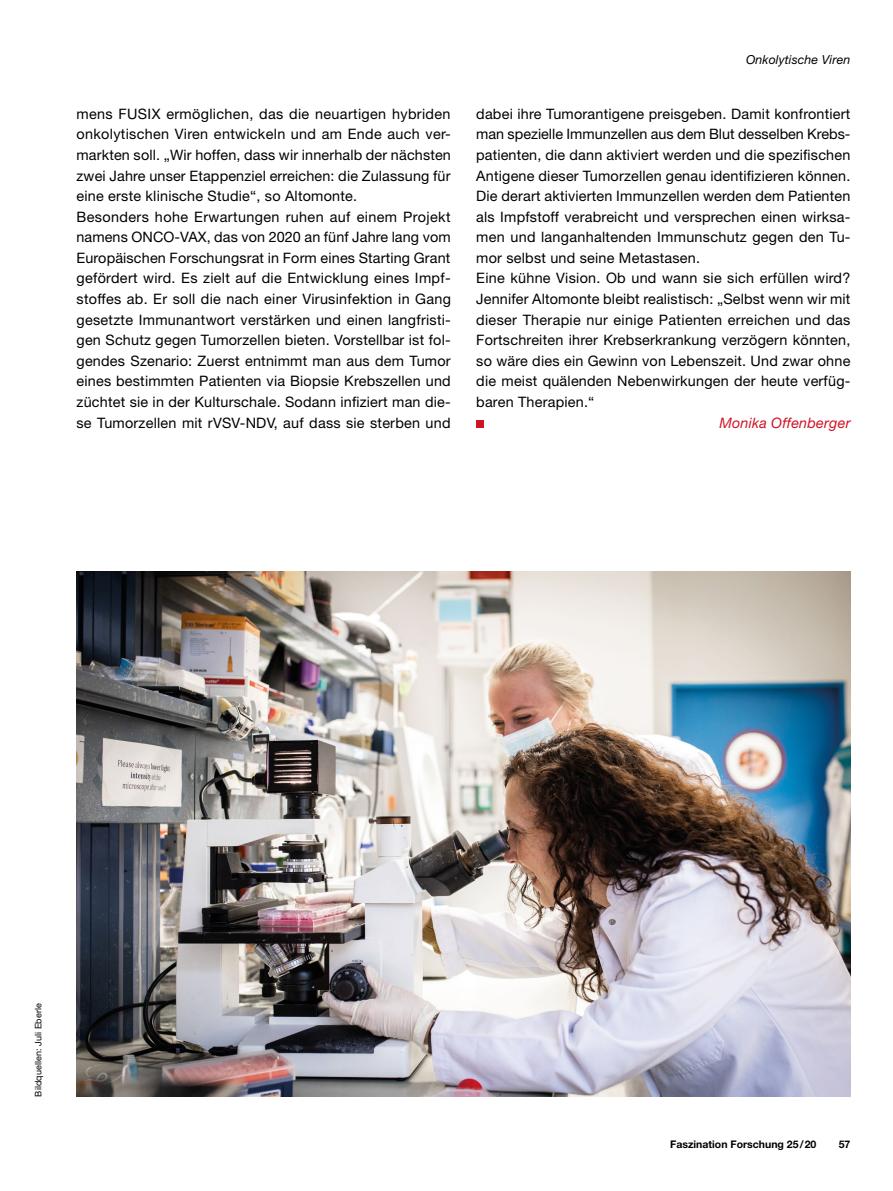
<style>
.page{position:relative;width:893px;height:1191px;background:#fff}
.page>*{position:absolute;margin:0;border:0;box-sizing:border-box;transform-origin:0 0}
.Text_E{font:14.4px/20.5px "Helvetica Neue LT Std";letter-spacing:.015em;color:#000;text-align:justify}
.Text_E-2{font:italic 14.4px "Helvetica Neue LT Std";letter-spacing:.015em;color:#cf1325}
.t1{font:italic 12.3px "Helvetica Neue LT Std";letter-spacing:.01em;color:#000}
.t2{font:700 10.5px "Helvetica Neue LT Std";color:#000}
.Credit{font:9px "Helvetica Neue LT Std";letter-spacing:.01em;color:#000}
</style>
<div class="page">
<img style="left:77px;top:571px;width:773px;height:525px">
<div style="left:476px;top:420px;width:8px;height:7px;background:#cf1325"></div>
<p class="Text_E" style="left:77px;top:103px;width:376px">mens FUSIX ermöglichen, das die neuartigen hybriden onkolytischen Viren entwickeln und am Ende auch ver&shy;markten soll. „Wir hoffen, dass wir innerhalb der nächsten zwei Jahre unser Etappenziel erreichen: die Zulassung für eine erste klinische Studie“, so Altomonte.</p>
<p class="Text_E" style="left:77px;top:206px;width:376px">Besonders hohe Erwartungen ruhen auf einem Projekt namens ONCO-VAX, das von 2020 an fünf Jahre lang vom Europäischen Forschungsrat in Form eines Starting Grant gefördert wird. Es zielt auf die Entwicklung eines Impf&shy;stoffes ab. Er soll die nach einer Virusinfektion in Gang gesetzte Immunantwort verstärken und einen langfristi&shy;gen Schutz gegen Tumorzellen bieten. Vorstellbar ist fol&shy;gendes Szenario: Zuerst entnimmt man aus dem Tumor eines bestimmten Patienten via Biopsie Krebszellen und züchtet sie in der Kulturschale. Sodann infiziert man die&shy;se Tumorzellen mit rVSV-NDV, auf dass sie sterben und</p>
<p class="t1" style="left:746px;top:52px;width:106px">Onkolytische Viren</p>
<p class="Text_E" style="left:476px;top:103px;width:376px">dabei ihre Tumorantigene preisgeben. Damit konfrontiert man spezielle Immunzellen aus dem Blut desselben Krebs&shy;patienten, die dann aktiviert werden und die spezifischen Antigene dieser Tumorzellen genau identifizieren können.<br>Die derart aktivierten Immunzellen werden dem Patienten als Impfstoff verabreicht und versprechen einen wirksa&shy;men und langanhaltenden Immunschutz gegen den Tu&shy;mor selbst und seine Metastasen.</p>
<p class="Text_E" style="left:476px;top:268px;width:376px">Eine kühne Vision. Ob und wann sie sich erfüllen wird?<br>Jennifer Altomonte bleibt realistisch: „Selbst wenn wir mit dieser Therapie nur einige Patienten erreichen und das Fortschreiten ihrer Krebserkrankung verzögern könnten, so wäre dies ein Gewinn von Lebenszeit. Und zwar ohne die meist quälenden Nebenwirkungen der heute verfüg&shy;baren Therapien.“</p>
<p class="Text_E-2" style="left:719px;top:414px;width:133px">Monika Offenberger</p>
<p class="Credit" style="left:33px;top:1096px;width:95px;rotate:-90deg">Bildquellen: Juli Eberle</p>
<p class="t2" style="left:670px;top:1137px;width:148px">Faszination Forschung 25/20</p>
<p class="t2" style="left:839px;top:1137px;width:13px">57</p>
</div>
